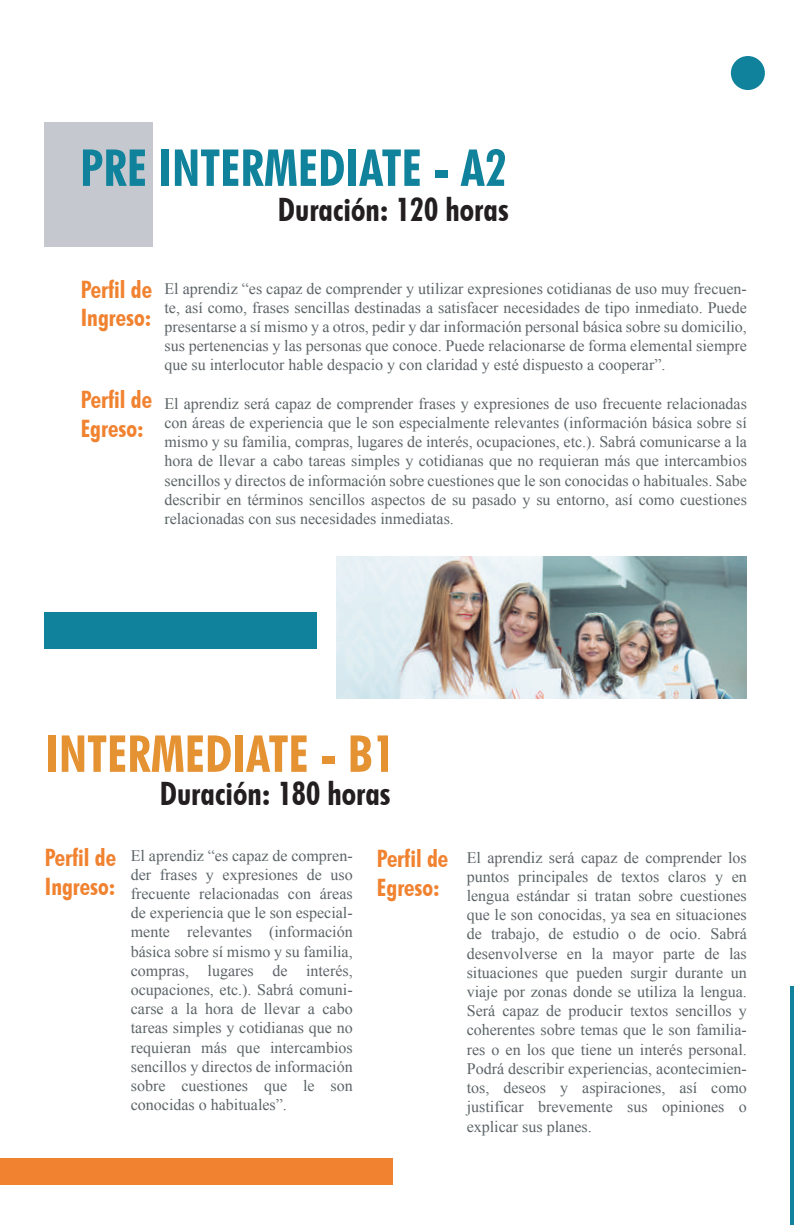
<style>
.page{position:relative;width:794px;height:1225px;background:#fff}
.page>*{position:absolute;margin:0;border:0;box-sizing:border-box;transform-origin:0 0}
.t1{font:700 condensed 51px "Futura BT";color:#10829b}
.t2{font:700 condensed 51px "Futura BT";color:#e59233}
.t3{font:700 condensed 32.2px "Futura BT";color:#231f20}
.t4{font:700 condensed 24px/28.8px "Futura BT";color:#f08230}
.t5{font:16px/19.2px "Times New Roman";color:#5c6467;text-align:justify}
</style>
<div class="page">
<hr style="left:791px;top:986px;width:3px;height:238px;background:#10829b">
<div style="left:731px;top:56px;width:34px;height:34px;background:#10829b;border-radius:50%"></div>
<div style="left:45px;top:122px;width:108px;height:124px;background:#c5c9cf"></div>
<img style="left:337px;top:556px;width:410px;height:142px">
<div style="left:45px;top:612px;width:272px;height:36px;background:#10829b"></div>
<div style="left:1px;top:1158px;width:392px;height:26px;background:#f08230"></div>
<h1 class="t1" style="left:80px;top:137px;width:428px">PRE INTERMEDIATE - A2</h1>
<h2 class="t3" style="left:278px;top:190px;width:232px">Duración: 120 horas</h2>
<h3 class="t4" style="left:81px;top:274px;width:73px">Perfil de<br>Ingreso:</h3>
<h3 class="t4" style="left:81px;top:385px;width:73px">Perfil de<br>Egreso:</h3>
<p class="t5" style="left:164px;top:278px;width:584px">El aprendiz “es capaz de comprender y utilizar expresiones cotidianas de uso muy frecuen&shy;te, así como, frases sencillas destinadas a satisfacer necesidades de tipo inmediato. Puede presentarse a sí mismo y a otros, pedir y dar información personal básica sobre su domicilio, sus pertenencias y las personas que conoce. Puede relacionarse de forma elemental siempre que su interlocutor hable despacio y con claridad y esté dispuesto a cooperar”.</p>
<p class="t5" style="left:164px;top:393px;width:584px">El aprendiz será capaz de comprender frases y expresiones de uso frecuente relacionadas con áreas de experiencia que le son especialmente relevantes (información básica sobre sí mismo y su familia, compras, lugares de interés, ocupaciones, etc.). Sabrá comunicarse a la hora de llevar a cabo tareas simples y cotidianas que no requieran más que intercambios sencillos y directos de información sobre cuestiones que le son conocidas o habituales. Sabe describir en términos sencillos aspectos de su pasado y su entorno, así como cuestiones relacionadas con sus necesidades inmediatas.</p>
<h1 class="t2" style="left:45px;top:722px;width:351px">INTERMEDIATE - B1</h1>
<h2 class="t3" style="left:160px;top:774px;width:232px">Duración: 180 horas</h2>
<h3 class="t4" style="left:45px;top:842px;width:73px">Perfil de<br>Ingreso:</h3>
<h3 class="t4" style="left:377px;top:844px;width:73px">Perfil de<br>Egreso:</h3>
<p class="t5" style="left:131px;top:845px;width:223px">El aprendiz “es capaz de compren&shy;der frases y expresiones de uso frecuente relacionadas con áreas de experiencia que le son especial&shy;mente relevantes (información básica sobre sí mismo y su familia, compras, lugares de interés, ocupaciones, etc.). Sabrá comuni&shy;carse a la hora de llevar a cabo tareas simples y cotidianas que no requieran más que intercambios sencillos y directos de información sobre cuestiones que le son conocidas o habituales”.</p>
<p class="t5" style="left:467px;top:847px;width:282px">El aprendiz será capaz de comprender los puntos principales de textos claros y en lengua estándar si tratan sobre cuestiones que le son conocidas, ya sea en situaciones de trabajo, de estudio o de ocio. Sabrá desenvolverse en la mayor parte de las situaciones que pueden surgir durante un viaje por zonas donde se utiliza la lengua.<br>Será capaz de producir textos sencillos y coherentes sobre temas que le son familia&shy;res o en los que tiene un interés personal.<br>Podrá describir experiencias, acontecimien&shy;tos, deseos y aspiraciones, así como justificar brevemente sus opiniones o explicar sus planes.</p>
</div>
